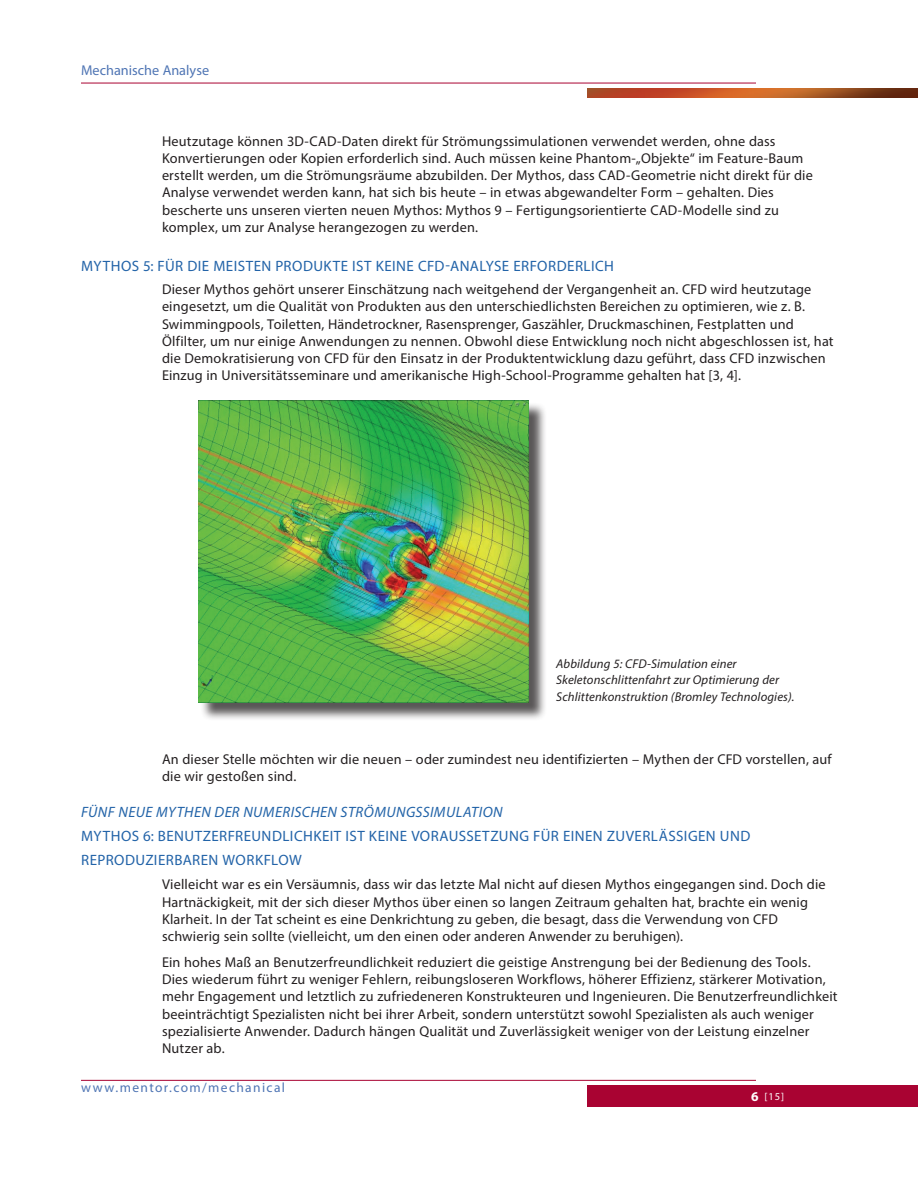
<style>
.page{position:relative;width:918px;height:1188px;background:#fff}
.page>*{position:absolute;margin:0;border:0;box-sizing:border-box;transform-origin:0 0}
.t1{font:15px/24px "Myriad Pro";letter-spacing:.03em;color:#2263a8}
.t2{font:italic 15px "Myriad Pro";letter-spacing:.025em;color:#2263a8}
.t3{font:14.25px/17.2px "Myriad Pro";letter-spacing:.015em;color:#231f20}
.t4{font:14.25px "Myriad Pro";color:#4f75b4}
.t5{font:13.5px "Myriad Pro";letter-spacing:.105em;color:#4f75b4}
.t6{font:italic 12.75px/16.5px "Myriad Pro";letter-spacing:.01em;color:#231f20}
.t7{font:10.5px "Myriad Pro";color:#fff}
.s1{font-weight:700;font-size:13.5px}
</style>
<div class="page">
<div style="left:588px;top:1085px;width:330px;height:22px;background:#a90332"></div>
<hr style="left:81px;top:1080px;width:675px;height:1px;background:#a90332">
<hr style="left:81px;top:83px;width:675px;height:1px;background:#a90332">
<img style="left:587px;top:88px;width:331px;height:10px">
<div style="left:200px;top:402px;width:348px;height:319px;background:#231f20;opacity:.75"></div>
<img style="left:198px;top:400px;width:331px;height:303px">
<p class="t4" style="left:81px;top:61px;width:130px">Mechanische Analyse</p>
<p class="t3" style="left:162px;top:132px;width:652px">Heutzutage können 3D-CAD-Daten direkt für Strömungssimulationen verwendet werden, ohne dass Konvertierungen oder Kopien erforderlich sind. Auch müssen keine Phantom-„Objekte“ im Feature-Baum erstellt werden, um die Strömungsräume abzubilden. Der Mythos, dass CAD-Geometrie nicht direkt für die Analyse verwendet werden kann, hat sich bis heute – in etwas abgewandelter Form – gehalten. Dies bescherte uns unseren vierten neuen Mythos: Mythos 9 – Fertigungsorientierte CAD-Modelle sind zu komplex, um zur Analyse herangezogen zu werden.</p>
<p class="t1" style="left:81px;top:254px;width:534px">MYTHOS 5: FÜR DIE MEISTEN PRODUKTE IST KEINE CFD-ANALYSE ERFORDERLICH</p>
<p class="t3" style="left:162px;top:281px;width:673px">Dieser Mythos gehört unserer Einschätzung nach weitgehend der Vergangenheit an. CFD wird heutzutage eingesetzt, um die Qualität von Produkten aus den unterschiedlichsten Bereichen zu optimieren, wie z. B.<br>Swimmingpools, Toiletten, Händetrockner, Rasensprenger, Gaszähler, Druckmaschinen, Festplatten und Ölfilter, um nur einige Anwendungen zu nennen. Obwohl diese Entwicklung noch nicht abgeschlossen ist, hat die Demokratisierung von CFD für den Einsatz in der Produktentwicklung dazu geführt, dass CFD inzwischen Einzug in Universitätsseminare und amerikanische High-School-Programme gehalten hat [3, 4].</p>
<p class="t6" style="left:556px;top:655px;width:240px">Abbildung 5: CFD-Simulation einer<br>Skeletonschlittenfahrt zur Optimierung der<br>Schlittenkonstruktion (Bromley Technologies).</p>
<p class="t3" style="left:162px;top:750px;width:671px">An dieser Stelle möchten wir die neuen – oder zumindest neu identifizierten – Mythen der CFD vorstellen, auf die wir gestoßen sind.</p>
<p class="t2" style="left:81px;top:803px;width:423px">FÜNF NEUE MYTHEN DER NUMERISCHEN STRÖMUNGSSIMULATION</p>
<p class="t1" style="left:81px;top:824px;width:671px">MYTHOS 6: BENUTZERFREUNDLICHKEIT IST KEINE VORAUSSETZUNG FÜR EINEN ZUVERLÄSSIGEN UND<br>REPRODUZIERBAREN WORKFLOW</p>
<p class="t3" style="left:162px;top:876px;width:665px">Vielleicht war es ein Versäumnis, dass wir das letzte Mal nicht auf diesen Mythos eingegangen sind. Doch die Hartnäckigkeit, mit der sich dieser Mythos über einen so langen Zeitraum gehalten hat, brachte ein wenig Klarheit. In der Tat scheint es eine Denkrichtung zu geben, die besagt, dass die Verwendung von CFD schwierig sein sollte (vielleicht, um den einen oder anderen Anwender zu beruhigen).</p>
<p class="t3" style="left:162px;top:953px;width:677px">Ein hohes Maß an Benutzerfreundlichkeit reduziert die geistige Anstrengung bei der Bedienung des Tools.<br>Dies wiederum führt zu weniger Fehlern, reibungsloseren Workflows, höherer Effizienz, stärkerer Motivation, mehr Engagement und letztlich zu zufriedeneren Konstrukteuren und Ingenieuren. Die Benutzerfreundlichkeit beeinträchtigt Spezialisten nicht bei ihrer Arbeit, sondern unterstützt sowohl Spezialisten als auch weniger spezialisierte Anwender. Dadurch hängen Qualität und Zuverlässigkeit weniger von der Leistung einzelner Nutzer ab.</p>
<p class="t5" style="left:81px;top:1079px;width:206px">www.mentor.com/mechanical</p>
<p class="t7" style="left:751px;top:1090px;width:35px"><span class="s1">6</span> [15]</p>
</div>
